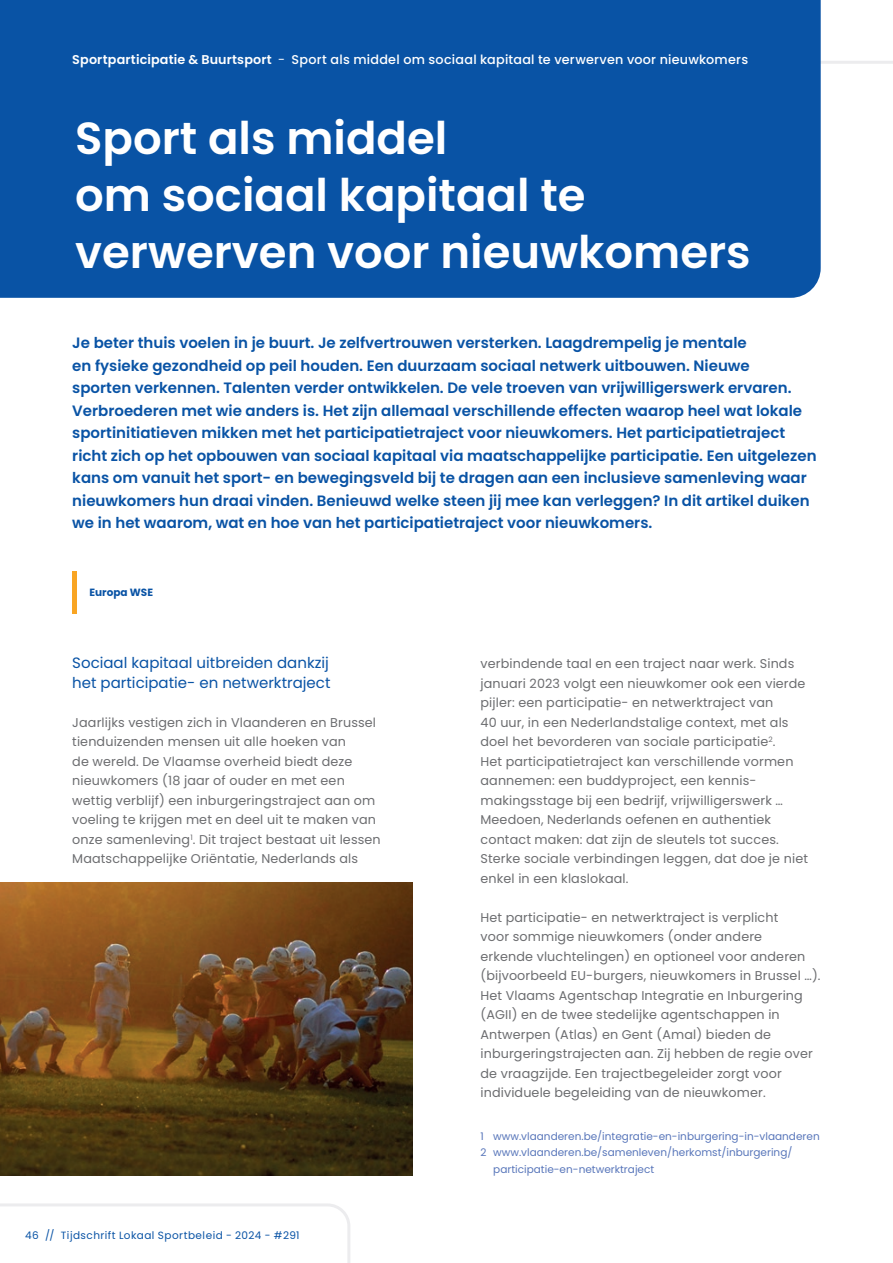
<style>
.page{position:relative;width:893px;height:1263px;background:#fff}
.page>*{position:absolute;margin:0;border:0;box-sizing:border-box;transform-origin:0 0}
.t1{font:600 45px/57px "Poppins";color:#fff}
.t2{font:600 15px/22.5px "Poppins";color:#0953a5}
.t3{font:15px/19.5px "Poppins";color:#0953a5}
.t4{font:12.75px/19.5px "Poppins";letter-spacing:.01em;color:#6c6d70}
.t5{font:500 12.75px "Poppins";letter-spacing:.02em;color:#fff}
.t6{font:10.5px "Poppins";color:#5876ba}
.t7{font:10.5px "Poppins";letter-spacing:.045em;color:#0953a5}
.t8{font:700 10.5px "Poppins";color:#0953a5}
.s1{font-weight:600}
.s2{font-weight:400}
</style>
<div class="page">
<svg style="left:821px;top:61px;width:72px;height:3px"></svg>
<div style="left:0;top:0;width:821px;height:298px;background:#0953a5"></div>
<div style="left:72px;top:571px;width:5px;height:42px;background:#f9a523"></div>
<img style="left:0;top:883px;width:412px;height:292px">
<svg style="left:0;top:1203px;width:350px;height:60px"></svg>
<p class="t5" style="left:72px;top:52px;width:677px"><span class="s1">Sportparticipatie &amp; Buurtsport</span> <span class="s2">-</span> Sport als middel om sociaal kapitaal te verwerven voor nieuwkomers</p>
<h1 class="t1" style="left:75px;top:110px;width:677px">Sport als middel<br>om sociaal kapitaal te verwerven voor nieuwkomers</h1>
<p class="t2" style="left:72px;top:332px;width:746px">Je beter thuis voelen in je buurt. Je zelfvertrouwen versterken. Laagdrempelig je mentale<br>en fysieke gezondheid op peil houden. Een duurzaam sociaal netwerk uitbouwen. Nieuwe<br>sporten verkennen. Talenten verder ontwikkelen. De vele troeven van vrijwilligerswerk ervaren.<br>Verbroederen met wie anders is. Het zijn allemaal verschillende effecten waarop heel wat lokale sportinitiatieven mikken met het participatietraject voor nieuwkomers. Het participatietraject richt zich op het opbouwen van sociaal kapitaal via maatschappelijke participatie. Een uitgelezen kans om vanuit het sport- en bewegingsveld bij te dragen aan een inclusieve samenleving waar nieuwkomers hun draai vinden. Benieuwd welke steen jij mee kan verleggen? In dit artikel duiken we in het waarom, wat en hoe van het participatietraject voor nieuwkomers.</p>
<p class="t8" style="left:89px;top:586px;width:65px">Europa WSE</p>
<p class="t3" style="left:72px;top:653px;width:260px">Sociaal kapitaal uitbreiden dankzij het participatie- en netwerktraject</p>
<p class="t4" style="left:72px;top:713px;width:310px">Jaarlijks vestigen zich in Vlaanderen en Brussel tienduizenden mensen uit alle hoeken van<br>de wereld. De Vlaamse overheid biedt deze nieuwkomers (18 jaar of ouder en met een wettig verblijf) een inburgeringstraject aan om voeling te krijgen met en deel uit te maken van onze samenleving<sup>1</sup>. Dit traject bestaat uit lessen Maatschappelijke Oriëntatie, Nederlands als</p>
<p class="t7" style="left:25px;top:1229px;width:276px">46 // Tijdschrift Lokaal Sportbeleid - 2024 - #291</p>
<p class="t4" style="left:480px;top:654px;width:329px">verbindende taal en een traject naar werk. Sinds januari 2023 volgt een nieuwkomer ook een vierde pijler: een participatie- en netwerktraject van<br>40 uur, in een Nederlandstalige context, met als doel het bevorderen van sociale participatie<sup>2</sup>.<br>Het participatietraject kan verschillende vormen aannemen: een buddyproject, een kennis&shy;makingsstage bij een bedrijf, vrijwilligerswerk … Meedoen, Nederlands oefenen en authentiek contact maken: dat zijn de sleutels tot succes.<br>Sterke sociale verbindingen leggen, dat doe je niet enkel in een klaslokaal.</p>
<p class="t4" style="left:480px;top:908px;width:342px">Het participatie- en netwerktraject is verplicht<br>voor sommige nieuwkomers (onder andere<br>erkende vluchtelingen) en optioneel voor anderen (bijvoorbeeld EU-burgers, nieuwkomers in Brussel …).<br>Het Vlaams Agentschap Integratie en Inburgering (AGII) en de twee stedelijke agentschappen in Antwerpen (Atlas) en Gent (Amal) bieden de inburgeringstrajecten aan. Zij hebben de regie over de vraagzijde. Een trajectbegeleider zorgt voor individuele begeleiding van de nieuwkomer.</p>
<p class="t6" style="left:480px;top:1130px;width:341px">1 www.vlaanderen.be/integratie-en-inburgering-in-vlaanderen</p>
<p class="t6" style="left:480px;top:1147px;width:313px">2 www.vlaanderen.be/samenleven/herkomst/inburgering/</p>
<p class="t6" style="left:493px;top:1163px;width:163px">participatie-en-netwerktraject</p>
</div>
